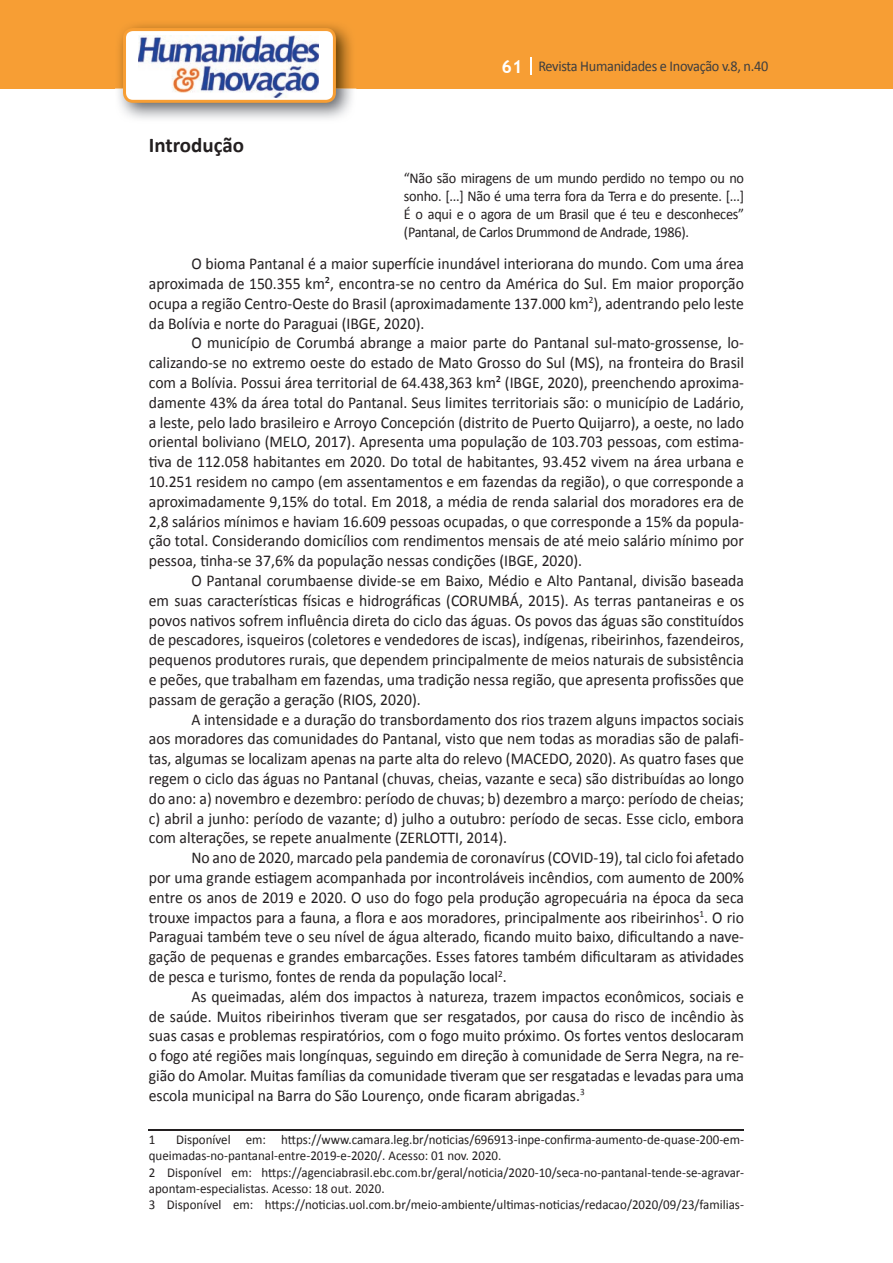
<style>
.page{position:relative;width:893px;height:1263px;background:#fff}
.page>*{position:absolute;margin:0;border:0;box-sizing:border-box;transform-origin:0 0}
.t1{font:700 21px "Calibri";color:#231f20}
.t2{font:16.5px/19.8px "Calibri";color:#231f20;text-align:justify;scale:.95 1}
.t3{font:15px/18px "Calibri";letter-spacing:-.02em;color:#231f20;text-align:justify;scale:.95 1}
.t4{font:15px "Calibri";letter-spacing:-.02em;color:#3e3e3f;scale:.95 1}
.t5{font:13.5px/16.2px "Calibri";color:#231f20;scale:.96 1}
.s1{font-family:"Trebuchet MS";font-weight:700;font-size:18px;color:#fff}
</style>
<div class="page">
<div style="left:0;top:0;width:893px;height:88px;background:#f79e34"></div>
<svg style="left:530px;top:57px;width:2px;height:18px"></svg>
<img style="left:115px;top:24px;width:241px;height:95px">
<svg style="left:123px;top:28px;width:213px;height:75px"></svg>
<hr style="left:149px;top:1130px;width:595px;height:1px;background:#231f20">
<p class="t1" style="left:149px;top:131px;width:97px">Introdução</p>
<p class="t4" style="left:501px;top:57px;width:282px"><span class="s1">61</span> Revista Humanidades e Inovação v.8, n.40</p>
<p class="t3" style="left:404px;top:169px;width:360px">“Não são miragens de um mundo perdido no tempo ou no sonho. [...] Não é uma terra fora da Terra e do presente. [...] É o aqui e o agora de um Brasil que é teu e desconheces” (Pantanal, de Carlos Drummond de Andrade, 1986).</p>
<p class="t2" style="left:149px;top:254px;width:628px;text-indent:43px">O bioma Pantanal é a maior superfície inundável interiorana do mundo. Com uma área aproximada de 150.355 km², encontra-se no centro da América do Sul. Em maior proporção ocupa a região Centro-Oeste do Brasil (aproximadamente 137.000 km<sup>2</sup>), adentrando pelo leste da Bolívia e norte do Paraguai (IBGE, 2020).</p>
<p class="t2" style="left:149px;top:333px;width:628px;text-indent:43px">O município de Corumbá abrange a maior parte do Pantanal sul-mato-grossense, lo&shy;calizando-se no extremo oeste do estado de Mato Grosso do Sul (MS), na fronteira do Brasil com a Bolívia. Possui área territorial de 64.438,363 km² (IBGE, 2020), preenchendo aproxima&shy;damente 43% da área total do Pantanal. Seus limites territoriais são: o município de Ladário, a leste, pelo lado brasileiro e Arroyo Concepción (distrito de Puerto Quijarro), a oeste, no lado oriental boliviano (MELO, 2017). Apresenta uma população de 103.703 pessoas, com estima&shy;tiva de 112.058 habitantes em 2020. Do total de habitantes, 93.452 vivem na área urbana e 10.251 residem no campo (em assentamentos e em fazendas da região), o que corresponde a aproximadamente 9,15% do total. Em 2018, a média de renda salarial dos moradores era de 2,8 salários mínimos e haviam 16.609 pessoas ocupadas, o que corresponde a 15% da popula&shy;ção total. Considerando domicílios com rendimentos mensais de até meio salário mínimo por pessoa, tinha-se 37,6% da população nessas condições (IBGE, 2020).</p>
<p class="t2" style="left:149px;top:571px;width:628px;text-indent:43px">O Pantanal corumbaense divide-se em Baixo, Médio e Alto Pantanal, divisão baseada em suas características físicas e hidrográficas (CORUMBÁ, 2015). As terras pantaneiras e os povos nativos sofrem influência direta do ciclo das águas. Os povos das águas são constituídos de pescadores, isqueiros (coletores e vendedores de iscas), indígenas, ribeirinhos, fazendeiros, pequenos produtores rurais, que dependem principalmente de meios naturais de subsistência e peões, que trabalham em fazendas, uma tradição nessa região, que apresenta profissões que passam de geração a geração (RIOS, 2020).</p>
<p class="t2" style="left:149px;top:709px;width:628px;text-indent:43px">A intensidade e a duração do transbordamento dos rios trazem alguns impactos sociais aos moradores das comunidades do Pantanal, visto que nem todas as moradias são de palafi&shy;tas, algumas se localizam apenas na parte alta do relevo (MACEDO, 2020). As quatro fases que regem o ciclo das águas no Pantanal (chuvas, cheias, vazante e seca) são distribuídas ao longo do ano: a) novembro e dezembro: período de chuvas; b) dezembro a março: período de cheias; c) abril a junho: período de vazante; d) julho a outubro: período de secas. Esse ciclo, embora com alterações, se repete anualmente (ZERLOTTI, 2014).</p>
<p class="t2" style="left:149px;top:848px;width:628px;text-indent:43px">No ano de 2020, marcado pela pandemia de coronavírus (COVID-19), tal ciclo foi afetado por uma grande estiagem acompanhada por incontroláveis incêndios, com aumento de 200% entre os anos de 2019 e 2020. O uso do fogo pela produção agropecuária na época da seca trouxe impactos para a fauna, a flora e aos moradores, principalmente aos ribeirinhos<sup>1</sup>. O rio Paraguai também teve o seu nível de água alterado, ficando muito baixo, dificultando a nave&shy;gação de pequenas e grandes embarcações. Esses fatores também dificultaram as atividades de pesca e turismo, fontes de renda da população local<sup>2</sup>.</p>
<p class="t2" style="left:149px;top:986px;width:628px;text-indent:43px">As queimadas, além dos impactos à natureza, trazem impactos econômicos, sociais e de saúde. Muitos ribeirinhos tiveram que ser resgatados, por causa do risco de incêndio às suas casas e problemas respiratórios, com o fogo muito próximo. Os fortes ventos deslocaram o fogo até regiões mais longínquas, seguindo em direção à comunidade de Serra Negra, na re&shy;gião do Amolar. Muitas famílias da comunidade tiveram que ser resgatadas e levadas para uma escola municipal na Barra do São Lourenço, onde ficaram abrigadas.<sup>3</sup></p>
<p class="t5" style="left:149px;top:1132px;width:8px">1</p>
<p class="t5" style="left:149px;top:1132px;width:622px;text-indent:27px">Disponível em: https://www.camara.leg.br/noticias/696913-inpe-confirma-aumento-de-quase-200-em&shy;queimadas-no-pantanal-entre-2019-e-2020/. Acesso: 01 nov. 2020.<br>2 Disponível em: https://agenciabrasil.ebc.com.br/geral/noticia/2020-10/seca-no-pantanal-tende-se-agravar&shy;apontam-especialistas. Acesso: 18 out. 2020.<br>3 Disponível em: https://noticias.uol.com.br/meio-ambiente/ultimas-noticias/redacao/2020/09/23/familias-</p>
</div>
